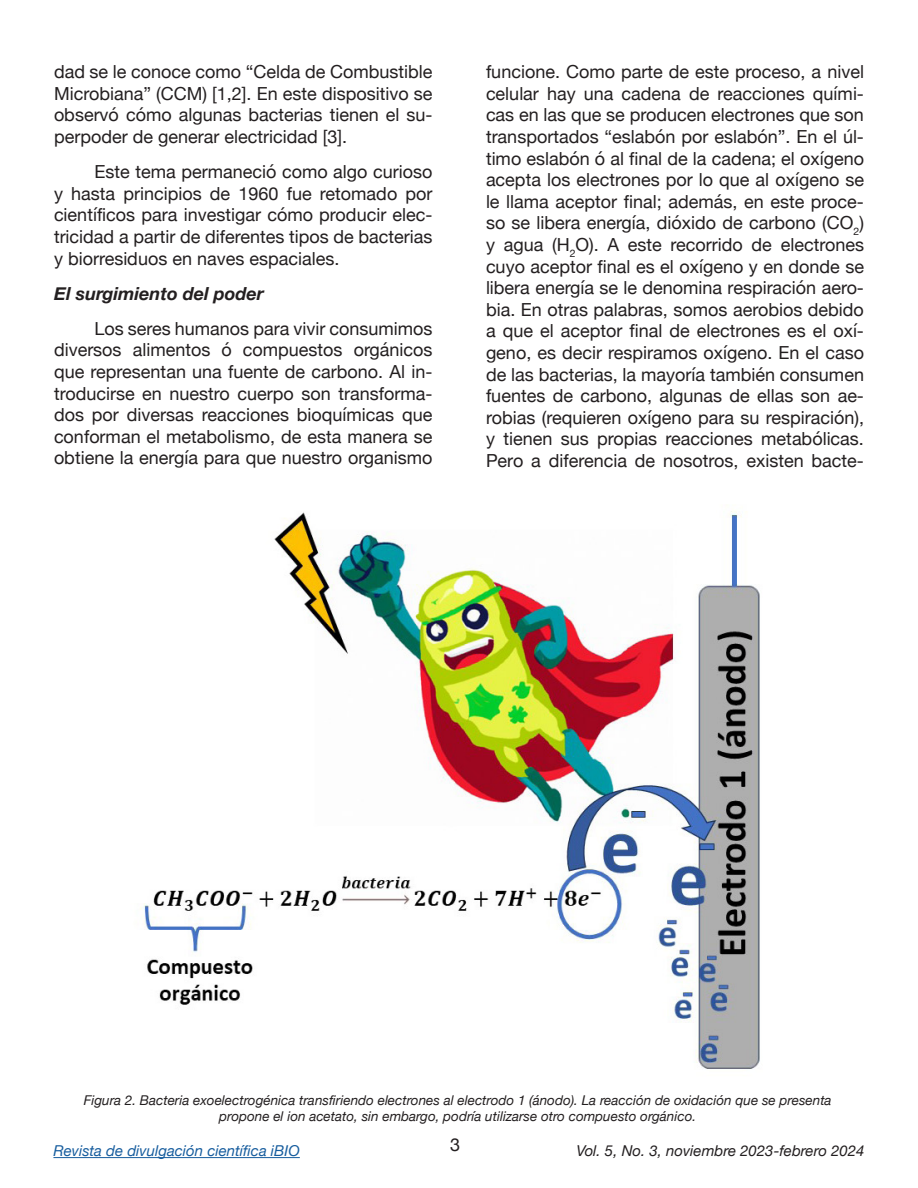
<style>
.page{position:relative;width:918px;height:1188px;background:#fff}
.page>*{position:absolute;margin:0;border:0;box-sizing:border-box;transform-origin:0 0}
.t1{font:18px/21.6px "Helvetica Neue";color:#231f20;text-align:justify}
.t2{font:italic 700 18px "Helvetica Neue";color:#231f20}
.t3{font:italic 15px "Helvetica Neue";color:#231f20}
.t4{font:italic 15px "Helvetica Neue";color:#175d9e}
.t5{font:italic 13.5px/16.2px "Helvetica Neue";color:#231f20;text-align:center}
</style>
<div class="page">
<hr style="left:53px;top:1157px;width:247px;height:1px;background:#175d9e">
<img style="left:140px;top:511px;width:620px;height:558px">
<p class="t1" style="left:54px;top:62px;width:380px">dad se le conoce como “Celda de Combustible Microbiana” (CCM) [1,2]. En este dispositivo se observó cómo algunas bacterias tienen el su&shy;perpoder de generar electricidad [3].</p>
<p class="t1" style="left:54px;top:162px;width:380px;text-indent:40px">Este tema permaneció como algo curioso y hasta principios de 1960 fue retomado por científicos para investigar cómo producir elec&shy;tricidad a partir de diferentes tipos de bacterias y biorresiduos en naves espaciales.</p>
<p class="t2" style="left:54px;top:279px;width:211px">El surgimiento del poder</p>
<p class="t1" style="left:54px;top:319px;width:380px;text-indent:40px">Los seres humanos para vivir consumimos diversos alimentos ó compuestos orgánicos que representan una fuente de carbono. Al in&shy;troducirse en nuestro cuerpo son transforma&shy;dos por diversas reacciones bioquímicas que conforman el metabolismo, de esta manera se obtiene la energía para que nuestro organismo</p>
<p class="t1" style="left:486px;top:62px;width:380px">funcione. Como parte de este proceso, a nivel celular hay una cadena de reacciones quími&shy;cas en las que se producen electrones que son transportados “eslabón por eslabón”. En el úl&shy;timo eslabón ó al final de la cadena; el oxígeno acepta los electrones por lo que al oxígeno se le llama aceptor final; además, en este proce&shy;so se libera energía, dióxido de carbono (CO<sub>2</sub>) y agua (H<sub>2</sub>O). A este recorrido de electrones cuyo aceptor final es el oxígeno y en donde se libera energía se le denomina respiración aero&shy;bia. En otras palabras, somos aerobios debido a que el aceptor final de electrones es el oxí&shy;geno, es decir respiramos oxígeno. En el caso de las bacterias, la mayoría también consumen fuentes de carbono, algunas de ellas son ae&shy;robias (requieren oxígeno para su respiración), y tienen sus propias reacciones metabólicas.<br>Pero a diferencia de nosotros, existen bacte-</p>
<p class="t5" style="left:84px;top:1093px;width:749px">Figura 2. Bacteria exoelectrogénica transfiriendo electrones al electrodo 1 (ánodo). La reacción de oxidación que se presenta propone el ion acetato, sin embargo, podría utilizarse otro compuesto orgánico.</p>
<p class="t4" style="left:53px;top:1140px;width:248px">Revista de divulgación científica iBIO</p>
<p class="t1" style="left:450px;top:1135px;width:12px">3</p>
<p class="t3" style="left:576px;top:1140px;width:290px">Vol. 5, No. 3, noviembre 2023-febrero 2024</p>
</div>
